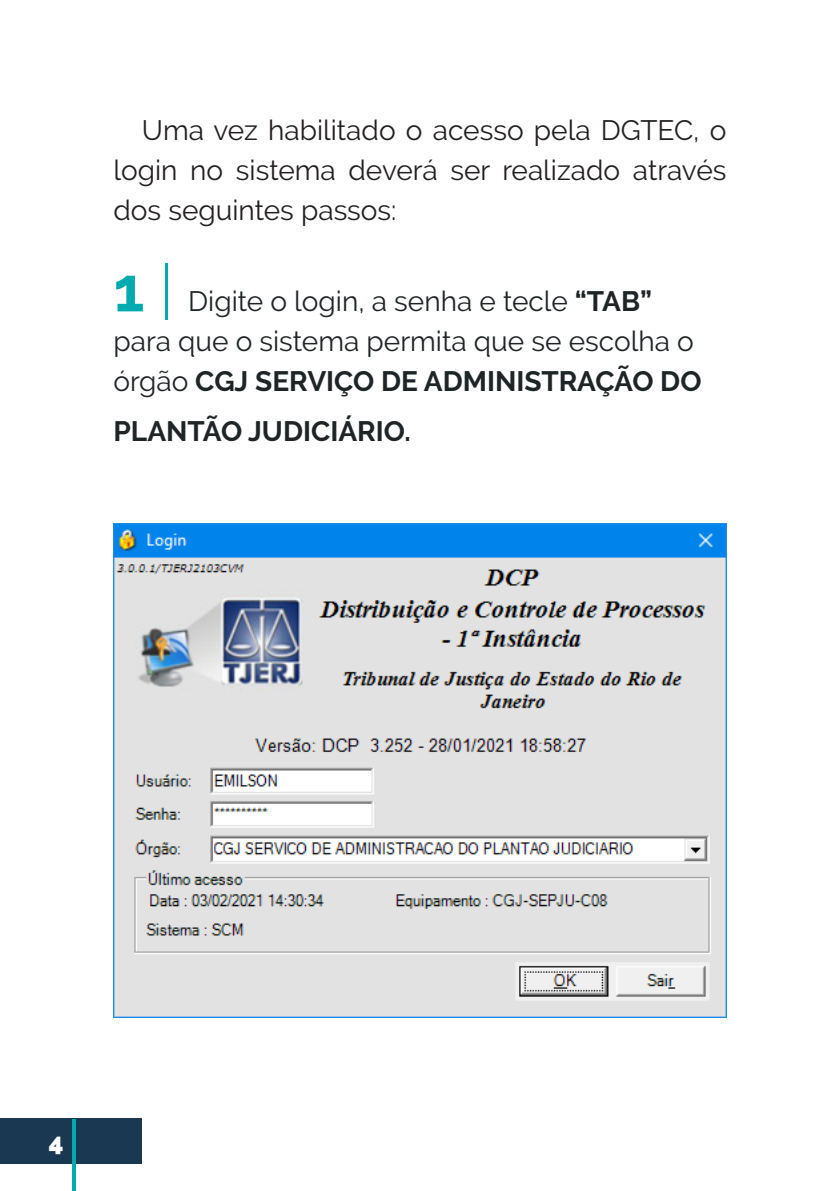
<style>
.page{position:relative;width:840px;height:1191px;background:#fff}
.page>*{position:absolute;margin:0;border:0;box-sizing:border-box;transform-origin:0 0}
.List_Paragraph{font:700 62.4px "Raleway";color:#00aaaf}
.List_Paragraph-2{font:28px/40px "Raleway";color:#1f2426}
.t1{font:28px/40px "Raleway";color:#231f20;text-align:justify}
.List_Paragraph-3{font:700 28px "Raleway";color:#1f2426}
.t2{font:900 25.2px "Raleway";color:#fff}
.s1{font-weight:300}
.s2{font-weight:700}
</style>
<div class="page">
<div style="left:0;top:1119px;width:142px;height:45px;background:#1b3852"></div>
<hr style="left:72px;top:1119px;width:4px;height:72px;background:#00aaaf">
<img style="left:113px;top:523px;width:613px;height:494px">
<p class="t1" style="left:113px;top:110px;width:614px;text-indent:28px">Uma vez habilitado o acesso pela DGTEC, o login no sistema deverá ser realizado através dos seguintes passos:</p>
<p class="List_Paragraph" style="left:113px;top:254px;width:61px">1 <span class="s1">|</span></p>
<p class="List_Paragraph-2" style="left:113px;top:281px;width:589px;text-indent:75px">Digite o login, a senha e tecle <span class="s2">“TAB” </span>para que o sistema permita que se escolha o órgão <span class="s2">CGJ SERVIÇO DE ADMINISTRAÇÃO DO</span></p>
<p class="List_Paragraph-3" style="left:113px;top:415px;width:298px">PLANTÃO JUDICIÁRIO.</p>
<p class="t2" style="left:49px;top:1128px;width:16px">4</p>
</div>
